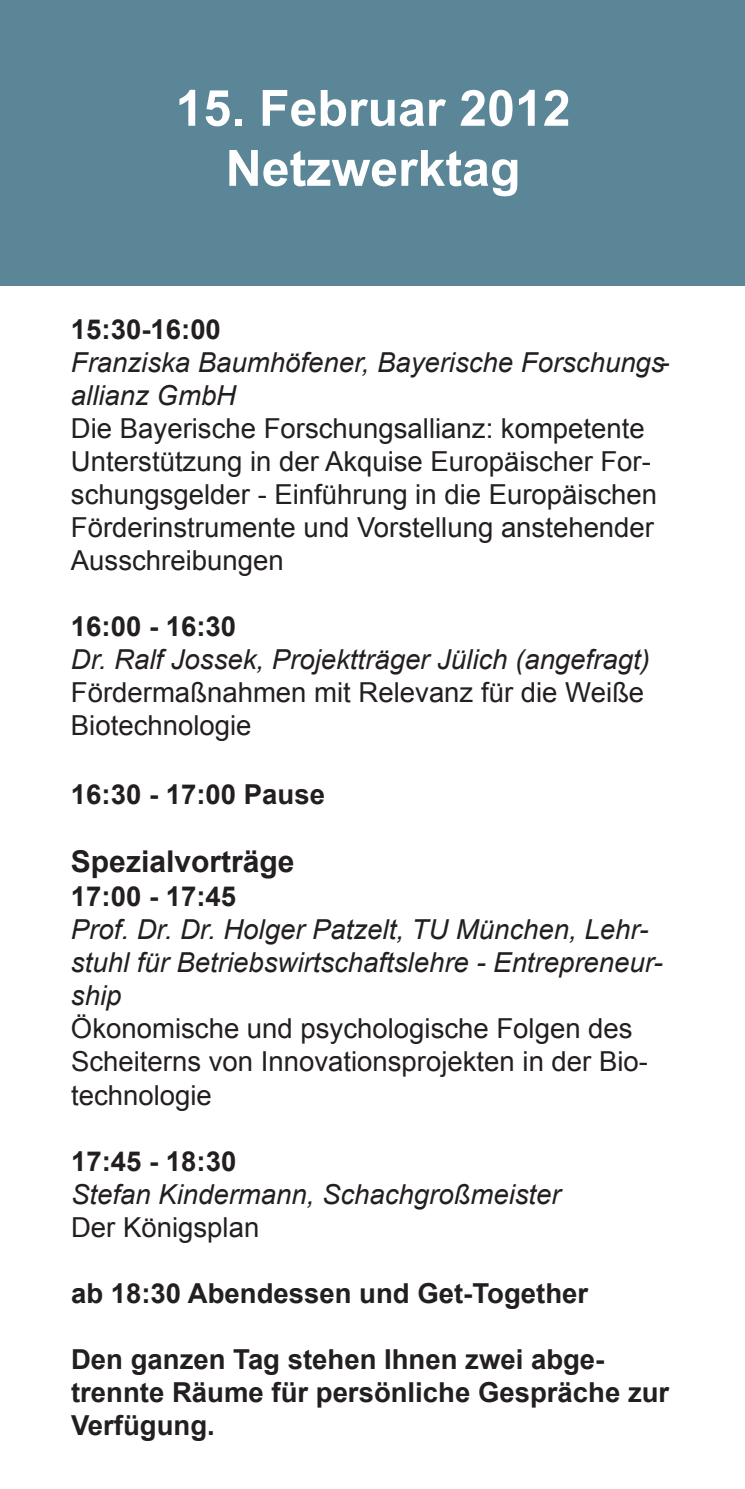
<style>
.page{position:relative;width:745px;height:1489px;background:#fff}
.page>*{position:absolute;margin:0;border:0;box-sizing:border-box;transform-origin:0 0}
.t1{font:700 50px/60px "Arial";color:#fff;text-align:center}
.t2{font:700 30px "Arial";color:#231f20}
.t3{font:27.5px/33px "Arial";color:#231f20}
.t4{font:italic 27.5px/33px "Arial";color:#231f20}
.t5{font:700 27.5px/33px "Arial";color:#231f20}
</style>
<div class="page">
<div style="left:0;top:0;width:744px;height:286px;background:#5a8697"></div>
<h1 class="t1" style="left:175px;top:78px;width:396px">15. Februar 2012<br>Netzwerktag</h1>
<p class="t5" style="left:71px;top:313px;width:151px">15:30-16:00</p>
<p class="t4" style="left:71px;top:346px;width:598px">Franziska Baumhöfener, Bayerische Forschungs&shy;allianz GmbH</p>
<p class="t3" style="left:71px;top:412px;width:587px">Die Bayerische Forschungsallianz: kompetente Unterstützung in der Akquise Europäischer For&shy;schungsgelder - Einführung in die Europäischen Förderinstrumente und Vorstellung anstehender Ausschreibungen</p>
<p class="t5" style="left:71px;top:610px;width:167px">16:00 - 16:30</p>
<p class="t4" style="left:71px;top:643px;width:580px">Dr. Ralf Jossek, Projektträger Jülich (angefragt)</p>
<p class="t3" style="left:71px;top:676px;width:574px">Fördermaßnahmen mit Relevanz für die Weiße<br>Biotechnologie</p>
<p class="t5" style="left:71px;top:778px;width:255px">16:30 - 17:00 Pause</p>
<p class="t2" style="left:71px;top:845px;width:225px">Spezialvorträge</p>
<p class="t5" style="left:71px;top:880px;width:167px">17:00 - 17:45</p>
<p class="t4" style="left:71px;top:913px;width:591px">Prof. Dr. Dr. Holger Patzelt, TU München, Lehr&shy;stuhl für Betriebswirtschaftslehre - Entrepreneur&shy;ship</p>
<p class="t3" style="left:71px;top:1012px;width:578px">Ökonomische und psychologische Folgen des<br>Scheiterns von Innovationsprojekten in der Bio&shy;technologie</p>
<p class="t5" style="left:71px;top:1144px;width:167px">17:45 - 18:30</p>
<p class="t4" style="left:71px;top:1177px;width:491px">Stefan Kindermann, Schachgroßmeister</p>
<p class="t3" style="left:71px;top:1210px;width:190px">Der Königsplan</p>
<p class="t5" style="left:71px;top:1276px;width:518px">ab 18:30 Abendessen und Get-Together</p>
<p class="t5" style="left:71px;top:1342px;width:599px">Den ganzen Tag stehen Ihnen zwei abge&shy;trennte Räume für persönliche Gespräche zur<br>Verfügung.</p>
</div>
